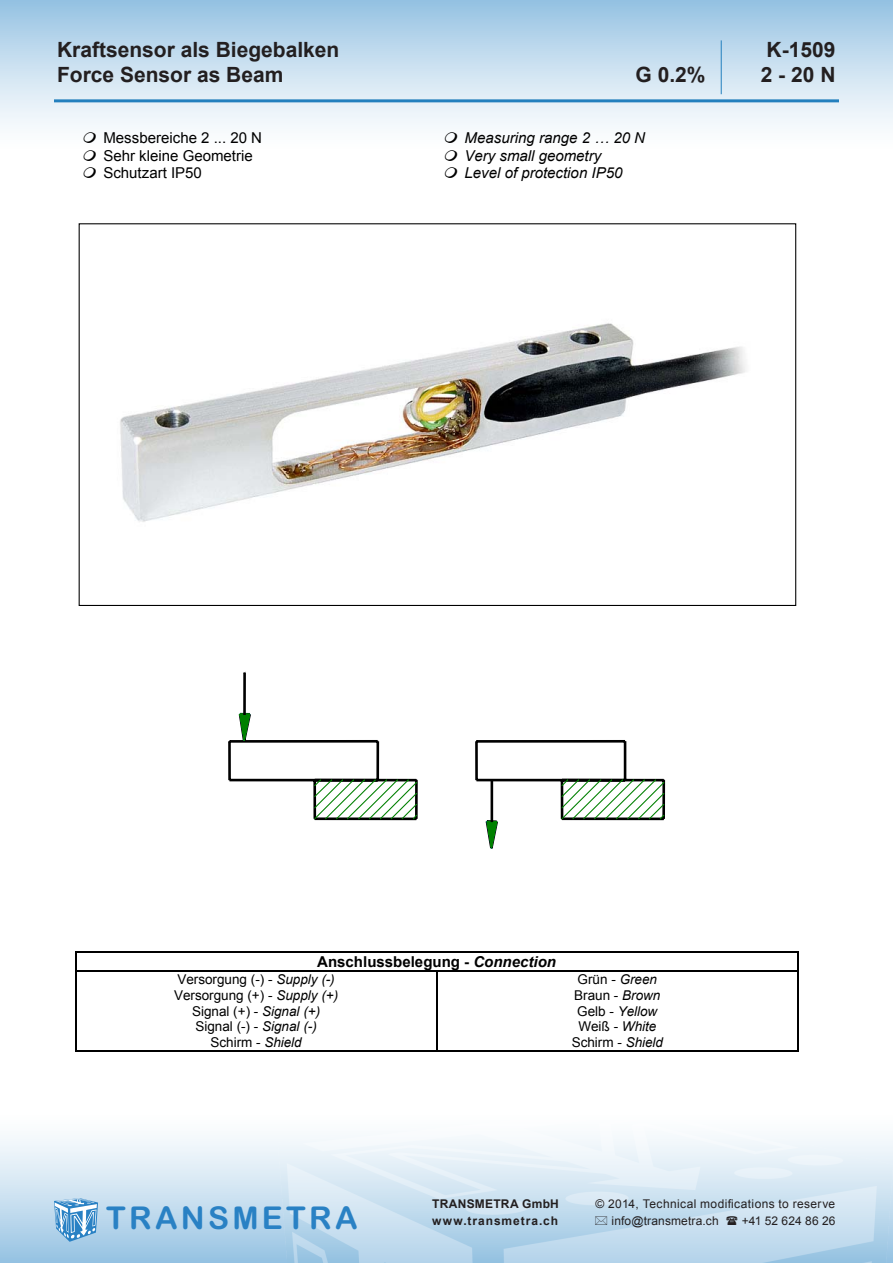
<style>
.page{position:relative;width:893px;height:1263px;background:#fff}
.page>*{position:absolute;margin:0;border:0;box-sizing:border-box;transform-origin:0 0}
.t1{font:31.5px "Arial Rounded MT Bold";letter-spacing:.105em;color:#2981c4}
.t2{font:700 21px "Arial";color:#231f20}
.t3{font:italic 15px "Arial";color:#000}
.t4{font:15px "Arial";color:#000}
.t5{font:700 15px "Arial";color:#000}
.t6{font:13.5px "Arial";color:#000}
.t7{font:italic 13.5px "Arial";color:#000}
.t8{font:12px "Arial";letter-spacing:.025em;color:#231f20}
.t9{font:700 12px "Arial";letter-spacing:.065em;color:#231f20}
.t10{font:700 12px "Arial";letter-spacing:.02em;color:#231f20}
.t11{font:12px "Arial";letter-spacing:.005em;color:#231f20}
.s1{font-style:italic}
.s2{font-style:normal}
</style>
<div class="page">
<div style="left:0;top:1093px;width:893px;height:170px;background:linear-gradient(to bottom,#fff,#9dc6e4)"></div>
<img style="left:278px;top:1103px;width:615px;height:160px">
<div style="left:0;top:0;width:893px;height:170px;background:linear-gradient(to bottom,#9bc5e4,#fff)"></div>
<svg style="left:54px;top:1198px;width:44px;height:44px;background:#85b7dd"></svg>
<hr style="left:54px;top:99px;width:785px;height:3px;background:#2380be">
<hr style="left:721px;top:40px;width:1px;height:54px;background:#2380be">
<hr style="left:75px;top:952px;width:722px;height:1px;background:#000">
<hr style="left:76px;top:970px;width:360px;height:1px;background:#000">
<hr style="left:437px;top:970px;width:360px;height:1px;background:#000">
<svg style="left:75px;top:953px;width:1px;height:97px"></svg>
<hr style="left:75px;top:1050px;width:361px;height:1px;background:#000">
<svg style="left:436px;top:970px;width:1px;height:81px"></svg>
<hr style="left:437px;top:1050px;width:360px;height:1px;background:#000">
<svg style="left:797px;top:952px;width:1px;height:99px"></svg>
<hr style="left:624px;top:741px;width:2px;height:39px;background:#000">
<hr style="left:229px;top:740px;width:149px;height:3px;background:#000">
<hr style="left:476px;top:740px;width:149px;height:3px;background:#000">
<hr style="left:228px;top:741px;width:3px;height:39px;background:#000">
<hr style="left:229px;top:779px;width:149px;height:2px;background:#000">
<svg style="left:236px;top:712px;width:5px;height:31px"></svg>
<svg style="left:241px;top:671px;width:259px;height:111px"></svg>
<svg style="left:313px;top:778px;width:352px;height:71px"></svg>
<img style="left:120px;top:323px;width:626px;height:199px">
<svg style="left:82px;top:132px;width:16px;height:11px"></svg>
<svg style="left:443px;top:132px;width:16px;height:11px"></svg>
<svg style="left:82px;top:150px;width:16px;height:11px"></svg>
<svg style="left:443px;top:150px;width:16px;height:11px"></svg>
<svg style="left:82px;top:167px;width:16px;height:3px"></svg>
<svg style="left:443px;top:167px;width:16px;height:3px"></svg>
<svg style="left:596px;top:1216px;width:11px;height:9px"></svg>
<svg style="left:726px;top:1216px;width:11px;height:9px"></svg>
<p class="t2" style="left:57px;top:35px;width:284px">Kraftsensor als Biegebalken</p>
<p class="t2" style="left:57px;top:60px;width:228px">Force Sensor as Beam</p>
<p class="t2" style="left:767px;top:36px;width:70px">K-1509</p>
<p class="t2" style="left:636px;top:60px;width:72px">G 0.2%</p>
<p class="t2" style="left:761px;top:61px;width:76px">2 - 20 N</p>
<p class="t4" style="left:103px;top:128px;width:160px">Messbereiche 2 ... 20 N</p>
<p class="t3" style="left:465px;top:128px;width:182px">Measuring range 2 … 20 N</p>
<p class="t4" style="left:103px;top:146px;width:151px">Sehr kleine Geometrie</p>
<p class="t3" style="left:465px;top:146px;width:138px">Very small geometry</p>
<p class="t4" style="left:103px;top:163px;width:100px">Schutzart IP50</p>
<p class="t3" style="left:465px;top:163px;width:159px">Level of protection IP50</p>
<p class="t5" style="left:317px;top:952px;width:240px">Anschlussbelegung - <span class="s1">Connection</span></p>
<p class="t6" style="left:177px;top:971px;width:159px">Versorgung (-) - <span class="s1">Supply (-)</span></p>
<p class="t6" style="left:578px;top:971px;width:81px">Grün - <span class="s1">Green</span></p>
<p class="t6" style="left:174px;top:986px;width:166px">Versorgung (+) - <span class="s1">Supply (+)</span></p>
<p class="t6" style="left:574px;top:986px;width:88px">Braun - <span class="s1">Brown</span></p>
<p class="t6" style="left:192px;top:1002px;width:130px">Signal (+) - <span class="s1">Signal (+)</span></p>
<p class="t7" style="left:577px;top:1002px;width:82px"><span class="s2">Gelb -</span> Yellow</p>
<p class="t6" style="left:195px;top:1018px;width:123px">Signal (-) - <span class="s1">Signal (-)</span></p>
<p class="t6" style="left:578px;top:1018px;width:80px">Weiß - <span class="s1">White</span></p>
<p class="t6" style="left:210px;top:1033px;width:93px">Schirm - <span class="s1">Shield</span></p>
<p class="t6" style="left:572px;top:1033px;width:93px">Schirm - <span class="s1">Shield</span></p>
<p class="t1" style="left:106px;top:1199px;width:253px">TRANSMETRA</p>
<p class="t10" style="left:432px;top:1196px;width:128px">TRANSMETRA GmbH</p>
<p class="t8" style="left:596px;top:1196px;width:241px">© 2014, Technical modifications to reserve</p>
<p class="t9" style="left:432px;top:1213px;width:127px">www.transmetra.ch</p>
<p class="t8" style="left:612px;top:1213px;width:109px">info@transmetra.ch</p>
<p class="t11" style="left:742px;top:1213px;width:95px">+41 52 624 86 26</p>
</div>
